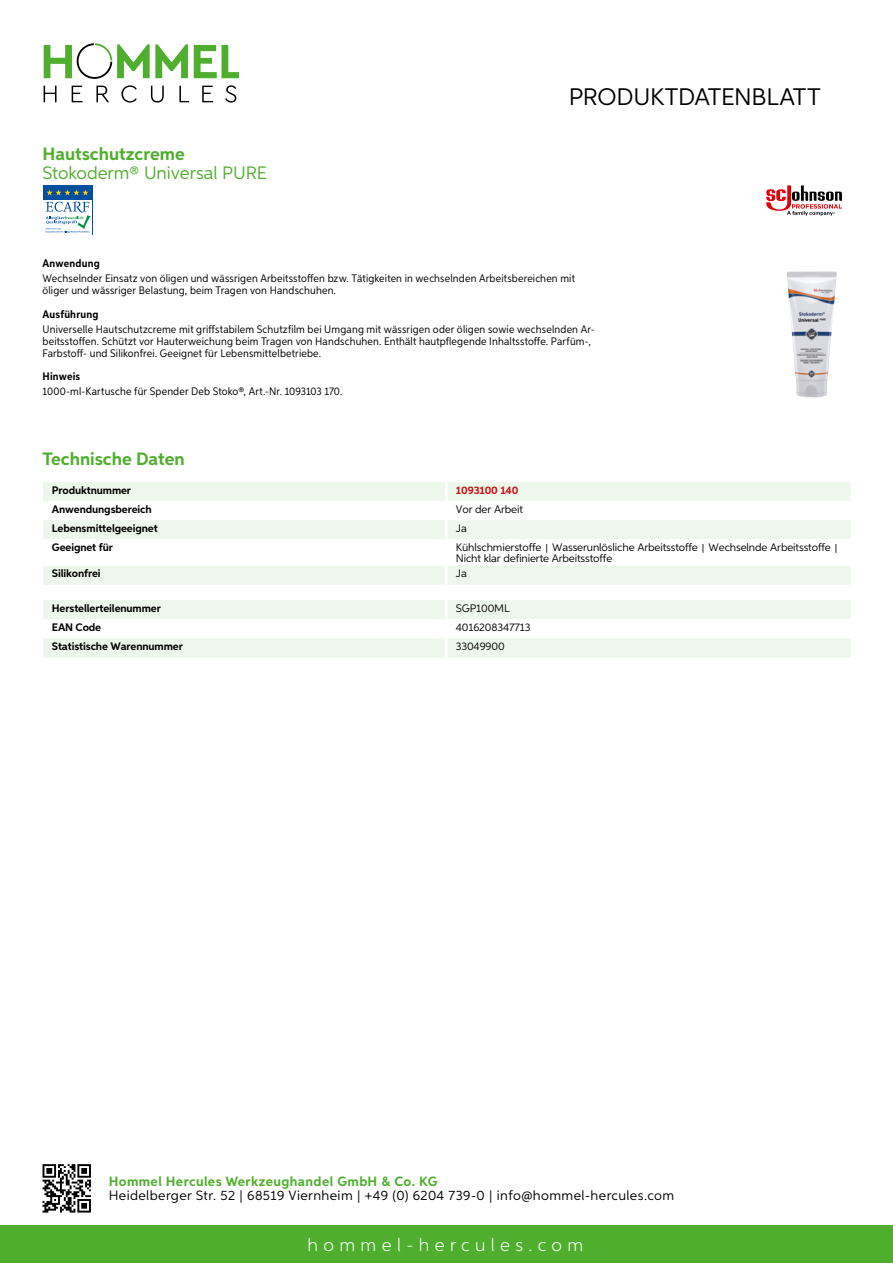
<style>
.page{position:relative;width:893px;height:1263px;background:#fff}
.page>*{position:absolute;margin:0;border:0;box-sizing:border-box;transform-origin:0 0}
.t1{font:24px "Aspira";letter-spacing:-.01em;color:#000}
.t2{font:700 18px "Aspira";color:#50ae2f}
.t3{font:18px "Aspira";color:#50ae2f}
.t4{font:300 18px "Aspira";letter-spacing:.3em;color:#fff}
.t5{font:13.5px "Aspira";letter-spacing:.03em;color:#000}
.t6{font:700 13.5px "Aspira";letter-spacing:.03em;color:#50ae2f}
.t7{font:10.95px/12px "Aspira Nar";letter-spacing:.015em;color:#000}
.t8{font:10.95px/10.9px "Aspira";letter-spacing:-.01em;color:#000}
.t9{font:700 10.95px "Aspira";letter-spacing:-.01em;color:#000}
.t10{font:700 10.95px "Aspira Nar";letter-spacing:.02em;color:#000}
.t11{font:700 10.95px "Aspira";letter-spacing:-.01em;color:#cd1013}
.s1{font-family:"Wuerth Global";font-size:10.5px}
</style>
<div class="page">
<div style="left:0;top:1226px;width:893px;height:37px;background:#50ae2f"></div>
<svg style="left:43px;top:1164px;width:48px;height:48px"></svg>
<svg style="left:194px;top:45px;width:45px;height:33px"></svg>
<svg style="left:44px;top:43px;width:144px;height:36px"></svg>
<svg style="left:44px;top:86px;width:13px;height:16px"></svg>
<svg style="left:72px;top:86px;width:10px;height:16px"></svg>
<svg style="left:96px;top:86px;width:13px;height:16px"></svg>
<svg style="left:121px;top:85px;width:16px;height:18px"></svg>
<svg style="left:151px;top:86px;width:13px;height:17px"></svg>
<svg style="left:179px;top:86px;width:10px;height:16px"></svg>
<svg style="left:202px;top:86px;width:11px;height:16px"></svg>
<svg style="left:225px;top:85px;width:11px;height:18px"></svg>
<div style="left:43px;top:482px;width:807px;height:103px;background:#eef7eb"></div>
<svg style="left:43px;top:501px;width:807px;height:64px"></svg>
<hr style="left:445px;top:482px;width:3px;height:19px;background:#fff">
<hr style="left:445px;top:501px;width:3px;height:19px;background:#fff">
<hr style="left:445px;top:520px;width:3px;height:19px;background:#fff">
<hr style="left:445px;top:539px;width:3px;height:26px;background:#fff">
<hr style="left:445px;top:565px;width:3px;height:20px;background:#fff">
<svg style="left:43px;top:600px;width:807px;height:57px"></svg>
<hr style="left:445px;top:638px;width:3px;height:19px;background:#fff">
<div style="left:43px;top:185px;width:50px;height:50px;background:#004e9e"></div>
<div style="left:43px;top:200px;width:49px;height:35px;background:#fff"></div>
<svg style="left:46px;top:189px;width:43px;height:6px"></svg>
<svg style="left:46px;top:201px;width:45px;height:32px"></svg>
<img style="left:787px;top:271px;width:50px;height:127px">
<svg style="left:766px;top:185px;width:76px;height:31px"></svg>
<h2 class="t2" style="left:43px;top:142px;width:144px">Hautschutzcreme</h2>
<h2 class="t3" style="left:43px;top:162px;width:203px">Stokoderm® U niversal PURE</h2>
<h1 class="t1" style="left:569px;top:82px;width:253px">Produktdatenblatt</h1>
<p class="t10" style="left:43px;top:257px;width:59px">Anwendung</p>
<p class="t7" style="left:43px;top:273px;width:534px">Wechselnder Einsatz von öligen und wässrigen Arbeitsstoffen bzw. Tätigkeiten in wechselnden Arbeitsbereichen mit öliger und wässriger Belastung, beim Tragen von Handschuhen.</p>
<p class="t10" style="left:43px;top:307px;width:58px">Ausführung</p>
<p class="t7" style="left:43px;top:323px;width:553px">Universelle Hautschutzcreme mit griffstabilem Schutzfilm bei Umgang mit wässrigen oder öligen sowie wechselnden Ar&shy;beitsstoffen. Schützt vor Hauterweichung beim Tragen von Handschuhen. Enthält hautpflegende Inhaltsstoffe. Parfüm-,<br>Farbstoff- und Silikonfrei. Geeignet für Lebensmittelbetriebe.</p>
<p class="t10" style="left:43px;top:369px;width:39px">Hinweis</p>
<p class="t7" style="left:43px;top:385px;width:301px">1000-ml-Kartusche für Spender Deb Stoko®, Art.-Nr. 1093103 170.</p>
<h2 class="t2" style="left:43px;top:448px;width:144px">Technische Daten</h2>
<p class="t9" style="left:52px;top:483px;width:81px">Produktnummer</p>
<p class="t11" style="left:456px;top:483px;width:64px">1093100 140</p>
<p class="t9" style="left:52px;top:502px;width:101px">Anwendungsbereich</p>
<p class="t8" style="left:456px;top:503px;width:69px">Vor der Arbeit</p>
<p class="t9" style="left:52px;top:521px;width:107px">Lebensmittelgeeignet</p>
<p class="t8" style="left:456px;top:523px;width:13px">Ja</p>
<p class="t9" style="left:52px;top:541px;width:62px">Geeignet für</p>
<p class="t8" style="left:456px;top:542px;width:384px">Kühlschmierstoffe <span class="s1">|</span> Wasserunlösliche Arbeitsstoffe <span class="s1">|</span> Wechselnde Arbeitsstoffe <span class="s1">|<br></span>N icht klar definierte Arbeitsstoffe</p>
<p class="t9" style="left:52px;top:567px;width:50px">Silikonfrei</p>
<p class="t8" style="left:456px;top:568px;width:13px">Ja</p>
<p class="t9" style="left:52px;top:601px;width:111px">Herstellerteilenummer</p>
<p class="t8" style="left:456px;top:602px;width:54px">SGP100ML</p>
<p class="t9" style="left:52px;top:621px;width:51px">EAN Code</p>
<p class="t8" style="left:456px;top:622px;width:76px">4016208347713</p>
<p class="t9" style="left:52px;top:640px;width:132px">Statistische Warennummer</p>
<p class="t8" style="left:456px;top:641px;width:50px">33049900</p>
<p class="t6" style="left:109px;top:1172px;width:330px">Hommel Hercules Werkzeughandel GmbH &amp; Co. KG</p>
<p class="t5" style="left:109px;top:1187px;width:567px">Heidelberger Str. 52 | 68519 Viernheim | +49 (0) 6204 739-0 | info@hommel-hercules.com</p>
<h2 class="t4" style="left:307px;top:1234px;width:277px">hommel-hercules.com</h2>
</div>
